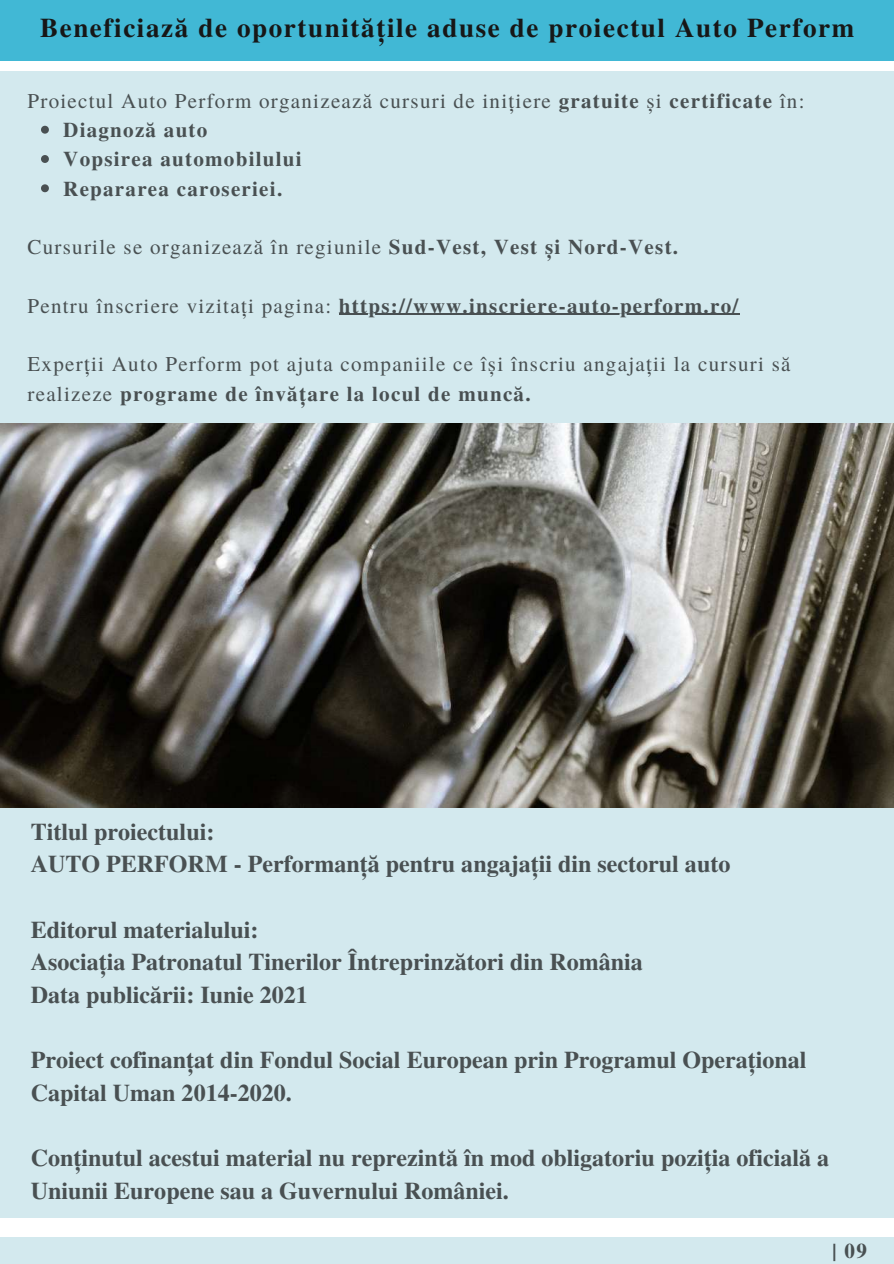
<style>
.page{position:relative;width:894px;height:1264px;background:#fff}
.page>*{position:absolute;margin:0;border:0;box-sizing:border-box;transform-origin:0 0}
.t1{font:700 27px "Te X Gyre Termes";letter-spacing:.06em;color:#171717}
.t2{font:700 24px/32.7px "Te X Gyre Termes";color:#495052}
.t3{font:21px/29.2px "Te X Gyre Termes";letter-spacing:.06em;color:#495052}
.t4{font:700 21px/29.2px "Te X Gyre Termes";letter-spacing:.06em;color:#495052}
.s1{font-weight:700}
.s2{font-weight:400}
</style>
<div class="page">
<div style="left:0;top:1237px;width:893px;height:26px;background:#d3e9ee"></div>
<div style="left:0;top:0;width:893px;height:61px;background:#41b8d5"></div>
<div style="left:0;top:807px;width:893px;height:410px;background:#d3e9ee"></div>
<div style="left:0;top:71px;width:893px;height:353px;background:#d3e9ee"></div>
<img style="left:0;top:423px;width:893px;height:384px">
<svg style="left:41px;top:126px;width:8px;height:8px"></svg>
<svg style="left:41px;top:155px;width:8px;height:8px"></svg>
<svg style="left:41px;top:184px;width:8px;height:8px"></svg>
<hr style="left:339px;top:314px;width:400px;height:1px;background:#495052">
<p class="t1" style="left:40px;top:7px;width:815px">Beneficiază de oportunitățile aduse de proiectul Auto Perform</p>
<p class="t3" style="left:27px;top:85px;width:778px">Proiectul Auto Perform organizează cursuri de inițiere <span class="s1">gratuite</span> și <span class="s1">certificate</span> în:</p>
<p class="t4" style="left:63px;top:114px;width:240px">Diagnoză auto<br>Vopsirea automobilului<br>Repararea caroseriei.</p>
<p class="t3" style="left:27px;top:231px;width:652px">Cursurile se organizează în regiunile <span class="s1">Sud-Vest, Vest și Nord-Vest.</span></p>
<p class="t4" style="left:27px;top:290px;width:712px"><span class="s2">Pentru înscriere vizitați pagina:</span> https://www.inscriere-auto-perform.ro/</p>
<p class="t3" style="left:27px;top:348px;width:764px">Experții Auto Perform pot ajuta companiile ce își înscriu angajații la cursuri să realizeze <span class="s1">programe de învățare la locul de muncă.</span></p>
<p class="t2" style="left:31px;top:813px;width:701px">Titlul proiectului:<br>AUTO PERFORM - Performanță pentru angajații din sectorul auto</p>
<p class="t2" style="left:31px;top:911px;width:613px">Editorul materialului:<br>Asociația Patronatul Tinerilor Întreprinzători din România<br>Data publicării: Iunie 2021</p>
<p class="t2" style="left:31px;top:1042px;width:777px">Proiect cofinanțat din Fondul Social European prin Programul Operațional<br>Capital Uman 2014-2020.</p>
<p class="t2" style="left:31px;top:1140px;width:799px">Conținutul acestui material nu reprezintă în mod obligatoriu poziția oficială a<br>Uniunii Europene sau a Guvernului României.</p>
<p class="t4" style="left:832px;top:1234px;width:36px">| 09</p>
</div>
